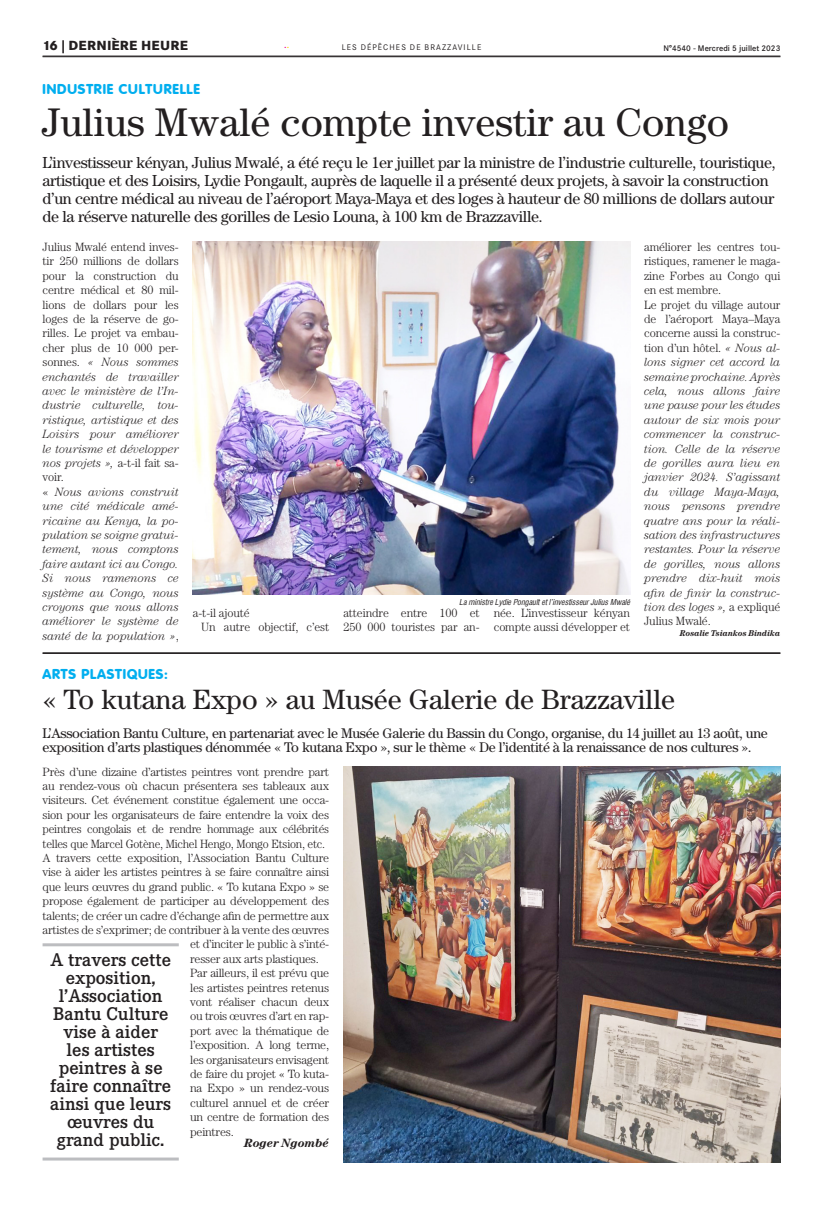
<style>
.page{position:relative;width:823px;height:1205px;background:#fff}
.page>*{position:absolute;margin:0;border:0;box-sizing:border-box;transform-origin:0 0}
.t1{font:40px "Century";color:#231f20}
.t2{font:28px "Century";color:#231f20}
.t3{font:500 18px/18px "Corporate EBQ";color:#231f20;text-align:center}
.t4{font:16px/18px "Century";letter-spacing:-.02em;color:#231f20}
.t5{font:14px/14px "Century";letter-spacing:-.02em;color:#231f20}
.t6{font:800 14px "Corporate Rounded";letter-spacing:.06em;color:#00aeef}
.t7{font:800 13px "Corporate SBQ";letter-spacing:.02em;color:#231f20}
.t8{font:italic 300 12px/14.4px "Century";letter-spacing:-.01em;color:#231f20}
.t9{font:300 12px/14.4px "Century";letter-spacing:-.02em;color:#231f20}
.t10{font:300 12px "Century";letter-spacing:-.02em;color:#231f20;scale:.96 1}
.t11{font:italic 700 12px "Century";color:#231f20}
.t12{font:11px "Century";color:#ed028c}
.t13{font:italic 700 8.5px "Century";color:#231f20;scale:.95 1}
.t14{font:italic 8px "Corporate Condensed";color:#231f20}
.t15{font:500 8px "Corporate SBQ";color:#231f20}
.t16{font:8px "Corporate SBQ";letter-spacing:.135em;color:#231f20}
.s1{color:#ffd500}
.s2{font-style:normal}
</style>
<div class="page">
<hr style="left:43px;top:56px;width:737px;height:1px;background:#231f20">
<img style="left:193px;top:241px;width:436px;height:353px">
<hr style="left:43px;top:652px;width:737px;height:1px;background:#231f20">
<hr style="left:43px;top:653px;width:737px;height:1px;background:#231f20">
<hr style="left:43px;top:943px;width:136px;height:3px;background:#bcbdc0">
<hr style="left:43px;top:1157px;width:136px;height:3px;background:#bcbdc0">
<img style="left:343px;top:766px;width:437px;height:396px">
<p class="t7" style="left:43px;top:38px;width:147px">16 | DERNIÈRE HEURE</p>
<p class="t16" style="left:341px;top:43px;width:141px">LES DÉPÊCHES DE BRAZZAVILLE</p>
<p class="t15" style="left:663px;top:43px;width:118px">N°4540 - Mercredi 5 juillet 2023</p>
<p class="t12" style="left:284px;top:38px;width:7px">.<span class="s1">.</span></p>
<p class="t6" style="left:43px;top:81px;width:159px">INDUSTRIE CULTURELLE</p>
<h1 class="t1" style="left:43px;top:99px;width:687px">Julius Mwalé compte investir au Congo</h1>
<p class="t4" style="left:43px;top:153px;width:734px">L’investisseur kényan, Julius Mwalé, a été reçu le 1er juillet par la ministre de l’industrie culturelle, touristique, artistique et des Loisirs, Lydie Pongault, auprès de laquelle il a présenté deux projets, à savoir la construction d’un centre médical au niveau de l’aéroport Maya-Maya et des loges à hauteur de 80 millions de dollars autour de la réserve naturelle des gorilles de Lesio Louna, à 100 km de Brazzaville.</p>
<p class="t8" style="left:43px;top:239px;width:138px"><span class="s2">Julius Mwalé entend inves&shy;tir 250 millions de dollars pour la construction du centre médical et 80 mil&shy;lions de dollars pour les loges de la réserve de go&shy;rilles. Le projet va embau&shy;cher plus de 10 000 per&shy;sonnes.</span> « Nous sommes enchantés de travailler avec le ministère de l’In&shy;dustrie culturelle, tou&shy;ristique, artistique et des<br>Loisirs pour améliorer le tourisme et développer nos projets », <span class="s2">a-t-il fait sa&shy;voir.<br>«</span> Nous avions construit une cité médicale amé&shy;ricaine au Kenya, la po&shy;pulation se soigne gratui&shy;tement, nous comptons faire autant ici au Congo.<br>Si nous ramenons ce système au Congo, nous croyons que nous allons améliorer le système de santé de la population »<span class="s2">,</span></p>
<p class="t14" style="left:459px;top:597px;width:172px">La ministre Lydie Pongault et l’investisseur Julius Mwalé</p>
<p class="t9" style="left:201px;top:605px;width:129px;text-indent:-8px">a-t-il ajouté<br>Un autre objectif, c’est</p>
<p class="t9" style="left:343px;top:605px;width:138px">atteindre entre 100 et<br>250 000 touristes par an-</p>
<p class="t9" style="left:493px;top:605px;width:138px">née. L’investisseur kényan compte aussi développer et</p>
<p class="t8" style="left:643px;top:239px;width:138px"><span class="s2">améliorer les centres tou&shy;ristiques, ramener le maga&shy;zine Forbes au Congo qui en est membre.<br>Le projet du village autour de l’aéroport Maya–Maya concerne aussi la construc&shy;tion d’un hôtel.</span> « Nous al&shy;lons signer cet accord la semaine prochaine. Après cela, nous allons faire une pause pour les études autour de six mois pour commencer la construc&shy;tion. Celle de la réserve de gorilles aura lieu en janvier 2024. S’agissant du village Maya-Maya, nous pensons prendre quatre ans pour la réali&shy;sation des infrastructures restantes. Pour la réserve de gorilles, nous allons prendre dix-huit mois afin de finir la construc&shy;tion des loges », <span class="s2">a expliqué<br>Julius Mwalé.</span></p>
<p class="t13" style="left:679px;top:628px;width:107px">Rosalie Tsiankos Bindika</p>
<p class="t6" style="left:43px;top:666px;width:127px">ARTS PLASTIQUES:</p>
<h2 class="t2" style="left:43px;top:683px;width:633px">« To kutana Expo » au Musée Galerie de Brazzaville</h2>
<p class="t5" style="left:43px;top:725px;width:726px">L’Association Bantu Culture, en partenariat avec le Musée Galerie du Bassin du Congo, organise, du 14 juillet au 13 août, une exposition d’arts plastiques dénommée « To kutana Expo », sur le thème « De l’identité à la renaissance de nos cultures ».</p>
<p class="t9" style="left:43px;top:764px;width:288px">Près d’une dizaine d’artistes peintres vont prendre part</p>
<p class="t9" style="left:43px;top:778px;width:288px">au rendez-vous où chacun présentera ses tableaux aux</p>
<p class="t9" style="left:43px;top:793px;width:288px">visiteurs. Cet événement constitue également une occa-</p>
<p class="t9" style="left:43px;top:807px;width:288px">sion pour les organisateurs de faire entendre la voix des</p>
<p class="t10" style="left:43px;top:822px;width:300px">peintres congolais et de rendre hommage aux célébrités</p>
<p class="t10" style="left:43px;top:836px;width:296px">telles que Marcel Gotène, Michel Hengo, Mongo Etsion, etc.</p>
<p class="t9" style="left:43px;top:850px;width:288px">A travers cette exposition, l’Association Bantu Culture</p>
<p class="t9" style="left:43px;top:865px;width:288px">vise à aider les artistes peintres à se faire connaître ainsi</p>
<p class="t9" style="left:43px;top:879px;width:288px">que leurs œuvres du grand public. « To kutana Expo » se</p>
<p class="t9" style="left:43px;top:894px;width:288px">propose également de participer au développement des</p>
<p class="t9" style="left:43px;top:908px;width:288px">talents; de créer un cadre d’échange afin de permettre aux</p>
<p class="t9" style="left:43px;top:922px;width:288px">artistes de s’exprimer; de contribuer à la vente des œuvres</p>
<p class="t9" style="left:190px;top:937px;width:140px">et d’inciter le public à s’inté-</p>
<p class="t9" style="left:190px;top:951px;width:130px">resser aux arts plastiques.</p>
<p class="t9" style="left:190px;top:966px;width:140px">Par ailleurs, il est prévu que</p>
<p class="t9" style="left:190px;top:980px;width:140px">les artistes peintres retenus</p>
<p class="t9" style="left:190px;top:994px;width:140px">vont réaliser chacun deux</p>
<p class="t9" style="left:190px;top:1009px;width:140px">ou trois œuvres d’art en rap-</p>
<p class="t9" style="left:190px;top:1023px;width:140px">port avec la thématique de</p>
<p class="t9" style="left:190px;top:1038px;width:140px">l’exposition. A long terme,</p>
<p class="t9" style="left:190px;top:1052px;width:140px">les organisateurs envisagent</p>
<p class="t9" style="left:190px;top:1066px;width:140px">de faire du projet « To kuta-</p>
<p class="t9" style="left:190px;top:1081px;width:140px">na Expo » un rendez-vous</p>
<p class="t9" style="left:190px;top:1095px;width:140px">culturel annuel et de créer</p>
<p class="t9" style="left:190px;top:1110px;width:140px">un centre de formation des</p>
<p class="t9" style="left:190px;top:1124px;width:45px">peintres.</p>
<p class="t11" style="left:244px;top:1135px;width:86px">Roger Ngombé</p>
<h3 class="t3" style="left:50px;top:951px;width:122px">A travers cette exposition, l’Association<br>Bantu Culture vise à aider les artistes peintres à se faire connaître ainsi que leurs œuvres du grand public.</h3>
</div>
